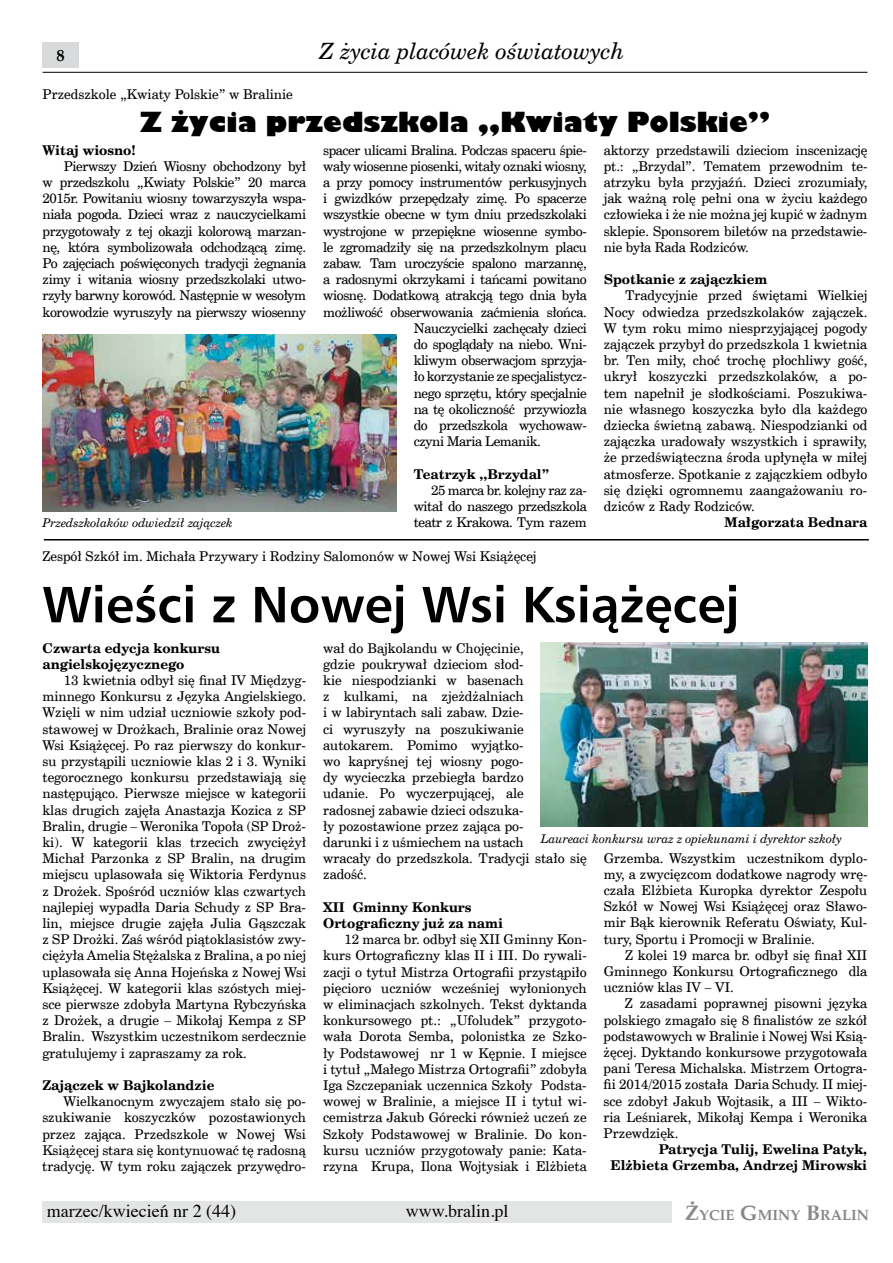
<style>
.page{position:relative;width:893px;height:1263px;background:#fff}
.page>*{position:absolute;margin:0;border:0;box-sizing:border-box;transform-origin:0 0}
.t1{font:700 51px "Humnst 777 EU";color:#000}
.t2{font:800 27px "Gilbert";color:#000}
.t3{font:italic 22.5px "Cent Schbook EU";color:#000}
.t4{font:18px "Times";color:#000}
.t5{font:700 16.5px "Palm Springs";color:#000}
.t6{font:700 14.7px "Palm Springs";color:#87888a}
.t7{font:13.5px/16.2px "Cent Schbook EU";color:#000;text-align:justify}
.t8{font:13.5px "Cent Schbook EU";letter-spacing:-.03em;color:#000}
.t9{font:700 13.5px/16.2px "Cent Schbook EU";color:#000}
.t10{font:italic 12px "Cent Schbook EU";color:#000}
.s1{font-size:21px}
</style>
<div class="page">
<div style="left:43px;top:1201px;width:629px;height:21px;background:#e3e4e4"></div>
<div style="left:43px;top:43px;width:36px;height:25px;background:#d9dadb"></div>
<hr style="left:43px;top:72px;width:824px;height:1px;background:#000">
<img style="left:43px;top:335px;width:354px;height:177px">
<hr style="left:44px;top:539px;width:825px;height:1px;background:#000">
<img style="left:541px;top:642px;width:326px;height:184px">
<p class="t5" style="left:56px;top:46px;width:10px">8</p>
<h3 class="t3" style="left:320px;top:37px;width:306px">Z życia placówek oświatowych</h3>
<p class="t7" style="left:43px;top:87px;width:252px">Przedszkole „Kwiaty Polskie” w Bralinie</p>
<h2 class="t2" style="left:140px;top:106px;width:632px">Z życia przedszkola „Kwiaty Polskie”</h2>
<p class="t9" style="left:43px;top:142px;width:95px">Witaj wiosno!</p>
<p class="t7" style="left:43px;top:158px;width:265px;text-indent:21px">Pierwszy Dzień Wiosny obchodzony był w przedszkolu „Kwiaty Polskie” 20 marca 2015r. Powitaniu wiosny towarzyszyła wspa&shy;niała pogoda. Dzieci wraz z nauczycielkami przygotowały z tej okazji kolorową marzan&shy;nę, która symbolizowała odchodzącą zimę.<br>Po zajęciach poświęconych tradycji żegnania zimy i witania wiosny przedszkolaki utwo&shy;rzyły barwny korowód. Następnie w wesołym korowodzie wyruszyły na pierwszy wiosenny</p>
<p class="t8" style="left:323px;top:141px;width:265px">spacer ulicami Bralina. Podczas spaceru śpie-</p>
<p class="t8" style="left:323px;top:158px;width:265px">wały wiosenne piosenki, witały oznaki wiosny,</p>
<p class="t8" style="left:323px;top:174px;width:265px">a przy pomocy instrumentów perkusyjnych</p>
<p class="t8" style="left:323px;top:190px;width:265px">i gwizdków przepędzały zimę. Po spacerze</p>
<p class="t8" style="left:323px;top:206px;width:265px">wszystkie obecne w tym dniu przedszkolaki</p>
<p class="t8" style="left:323px;top:222px;width:265px">wystrojone w przepiękne wiosenne symbo-</p>
<p class="t8" style="left:323px;top:239px;width:265px">le zgromadziły się na przedszkolnym placu</p>
<p class="t8" style="left:323px;top:255px;width:265px">zabaw. Tam uroczyście spalono marzannę,</p>
<p class="t8" style="left:323px;top:271px;width:265px">a radosnymi okrzykami i tańcami powitano</p>
<p class="t8" style="left:323px;top:287px;width:265px">wiosnę. Dodatkową atrakcją tego dnia była</p>
<p class="t8" style="left:323px;top:303px;width:265px">możliwość obserwowania zaćmienia słońca.</p>
<p class="t8" style="left:414px;top:320px;width:175px">Nauczycielki zachęcały dzieci</p>
<p class="t8" style="left:414px;top:336px;width:175px">do spoglądały na niebo. Wni-</p>
<p class="t8" style="left:414px;top:352px;width:175px">kliwym obserwacjom sprzyja-</p>
<p class="t8" style="left:414px;top:368px;width:175px">ło korzystanie ze specjalistycz-</p>
<p class="t8" style="left:414px;top:384px;width:175px">nego sprzętu, który specjalnie</p>
<p class="t8" style="left:414px;top:401px;width:175px">na tę okoliczność przywiozła</p>
<p class="t8" style="left:414px;top:417px;width:175px">do przedszkola wychowaw-</p>
<p class="t8" style="left:414px;top:433px;width:129px">czyni Maria Lemanik.</p>
<p class="t9" style="left:414px;top:466px;width:137px">Teatrzyk ,,Brzydal”</p>
<p class="t7" style="left:414px;top:482px;width:175px;text-indent:17px">25 marca br. kolejny raz za&shy;witał do naszego przedszkola teatr z Krakowa. Tym razem</p>
<p class="t7" style="left:604px;top:142px;width:265px">aktorzy przedstawili dzieciom inscenizację pt.: „Brzydal”. Tematem przewodnim te&shy;atrzyku była przyjaźń. Dzieci zrozumiały, jak ważną rolę pełni ona w życiu każdego człowieka i że nie można jej kupić w żadnym sklepie. Sponsorem biletów na przedstawie&shy;nie była Rada Rodziców.</p>
<p class="t9" style="left:604px;top:272px;width:165px">Spotkanie z zajączkiem</p>
<p class="t7" style="left:604px;top:288px;width:265px;text-indent:21px">Tradycyjnie przed świętami Wielkiej Nocy odwiedza przedszkolaków zajączek.<br>W tym roku mimo niesprzyjającej pogody zajączek przybył do przedszkola 1 kwietnia br. Ten miły, choć trochę płochliwy gość, ukrył koszyczki przedszkolaków, a po&shy;tem napełnił je słodkościami. Poszukiwa&shy;nie własnego koszyczka było dla każdego dziecka świetną zabawą. Niespodzianki od zajączka uradowały wszystkich i sprawiły, że przedświąteczna środa upłynęła w miłej atmosferze. Spotkanie z zajączkiem odbyło się dzięki ogromnemu zaangażowaniu ro&shy;dziców z Rady Rodziców.</p>
<p class="t9" style="left:724px;top:515px;width:144px">Małgorzata Bednara</p>
<p class="t10" style="left:43px;top:515px;width:192px">Przedszkolaków odwiedził zajączek</p>
<p class="t7" style="left:42px;top:549px;width:496px">Zespół Szkół im. Michała Przywary i Rodziny Salomonów w Nowej Wsi Książęcej</p>
<h1 class="t1" style="left:43px;top:572px;width:699px">Wieści z Nowej Wsi Książęcej</h1>
<p class="t7" style="left:323px;top:640px;width:265px;text-align:left">wał do Bajkolandu w Chojęcinie,<br>gdzie poukrywał dzieciom słod-<br>kie niespodzianki w basenach<br>z kulkami, na zjeżdżalniach<br>i w labiryntach sali zabaw. Dzie-<br>ci wyruszyły na poszukiwanie autokarem. Pomimo wyjątko-<br>wo kapryśnej tej wiosny pogo-<br>dy wycieczka przebiegła bardzo<br>udanie. Po wyczerpującej, ale<br>radosnej zabawie dzieci odszuka-<br>ły pozostawione przez zająca po-<br>darunki i z uśmiechem na ustach<br>wracały do przedszkola. Tradycji stało się zadość.</p>
<p class="t9" style="left:323px;top:899px;width:181px">XII Gminny Konkurs<br>Ortograficzny już za nami</p>
<p class="t7" style="left:323px;top:932px;width:265px;text-indent:21px">12 marca br. odbył się XII Gminny Kon&shy;kurs Ortograficzny klas II i III. Do rywali&shy;zacji o tytuł Mistrza Ortografii przystąpiło pięcioro uczniów wcześniej wyłonionych w eliminacjach szkolnych. Tekst dyktanda konkursowego pt.: „Ufoludek” przygoto&shy;wała Dorota Semba, polonistka ze Szko&shy;ły Podstawowej nr 1 w Kępnie. I miejsce i tytuł „Małego Mistrza Ortografii” zdobyła Iga Szczepaniak uczennica Szkoły Podsta&shy;wowej w Bralinie, a miejsce II i tytuł wi&shy;cemistrza Jakub Górecki również uczeń ze Szkoły Podstawowej w Bralinie. Do kon&shy;kursu uczniów przygotowały panie: Kata&shy;rzyna Krupa, Ilona Wojtysiak i Elżbieta</p>
<p class="t9" style="left:43px;top:640px;width:179px">Czwarta edycja konkursu angielskojęzycznego</p>
<p class="t7" style="left:42px;top:672px;width:265px;text-indent:21px">13 kwietnia odbył się finał IV Międzyg&shy;minnego Konkursu z Języka Angielskiego.<br>Wzięli w nim udział uczniowie szkoły pod&shy;stawowej w Drożkach, Bralinie oraz Nowej Wsi Książęcej. Po raz pierwszy do konkur&shy;su przystąpili uczniowie klas 2 i 3. Wyniki tegorocznego konkursu przedstawiają się następująco. Pierwsze miejsce w kategorii klas drugich zajęła Anastazja Kozica z SP Bralin, drugie – Weronika Topoła (SP Droż&shy;ki). W kategorii klas trzecich zwyciężył Michał Parzonka z SP Bralin, na drugim miejscu uplasowała się Wiktoria Ferdynus z Drożek. Spośród uczniów klas czwartych najlepiej wypadła Daria Schudy z SP Bra&shy;lin, miejsce drugie zajęła Julia Gąszczak z SP Drożki. Zaś wśród piątoklasistów zwy&shy;ciężyła Amelia Stężalska z Bralina, a po niej uplasowała się Anna Hojeńska z Nowej Wsi Książęcej. W kategorii klas szóstych miej&shy;sce pierwsze zdobyła Martyna Rybczyńska z Drożek, a drugie – Mikołaj Kempa z SP Bralin. Wszystkim uczestnikom serdecznie gratulujemy i zapraszamy za rok.</p>
<p class="t9" style="left:42px;top:1078px;width:174px">Zajączek w Bajkolandzie</p>
<p class="t7" style="left:42px;top:1094px;width:265px;text-indent:21px">Wielkanocnym zwyczajem stało się po&shy;szukiwanie koszyczków pozostawionych przez zająca. Przedszkole w Nowej Wsi Książęcej stara się kontynuować tę radosną tradycję. W tym roku zajączek przywędro-</p>
<p class="t10" style="left:541px;top:831px;width:303px">Laureaci konkursu wraz z opiekunami i dyrektor szkoły</p>
<p class="t7" style="left:604px;top:850px;width:265px">Grzemba. Wszystkim uczestnikom dyplo&shy;my, a zwycięzcom dodatkowe nagrody wrę&shy;czała Elżbieta Kuropka dyrektor Zespołu Szkół w Nowej Wsi Książęcej oraz Sławo&shy;mir Bąk kierownik Referatu Oświaty, Kul&shy;tury, Sportu i Promocji w Bralinie.</p>
<p class="t7" style="left:604px;top:947px;width:265px;text-indent:21px">Z kolei 19 marca br. odbył się finał XII Gminnego Konkursu Ortograficznego dla uczniów klas IV – VI.</p>
<p class="t7" style="left:604px;top:996px;width:265px;text-indent:21px">Z zasadami poprawnej pisowni języka polskiego zmagało się 8 finalistów ze szkół podstawowych w Bralinie i Nowej Wsi Ksią&shy;żęcej. Dyktando konkursowe przygotowała pani Teresa Michalska. Mistrzem Ortogra&shy;fii 2014/2015 została Daria Schudy. II miej&shy;sce zdobył Jakub Wojtasik, a III – Wikto&shy;ria Leśniarek, Mikołaj Kempa i Weronika Przewdzięk.</p>
<p class="t9" style="left:611px;top:1142px;width:258px;text-align:right">Patrycja Tulij, Ewelina Patyk,<br>Elżbieta Grzemba, Andrzej Mirowski</p>
<h3 class="t4" style="left:47px;top:1194px;width:191px">marzec/kwiecień nr 2 (44)</h3>
<h3 class="t4" style="left:406px;top:1194px;width:104px">www.bralin.pl</h3>
<p class="t6" style="left:685px;top:1206px;width:185px"><span class="s1">Ż</span>YCIE <span class="s1">G</span>MINY <span class="s1">B</span>RALIN</p>
</div>
